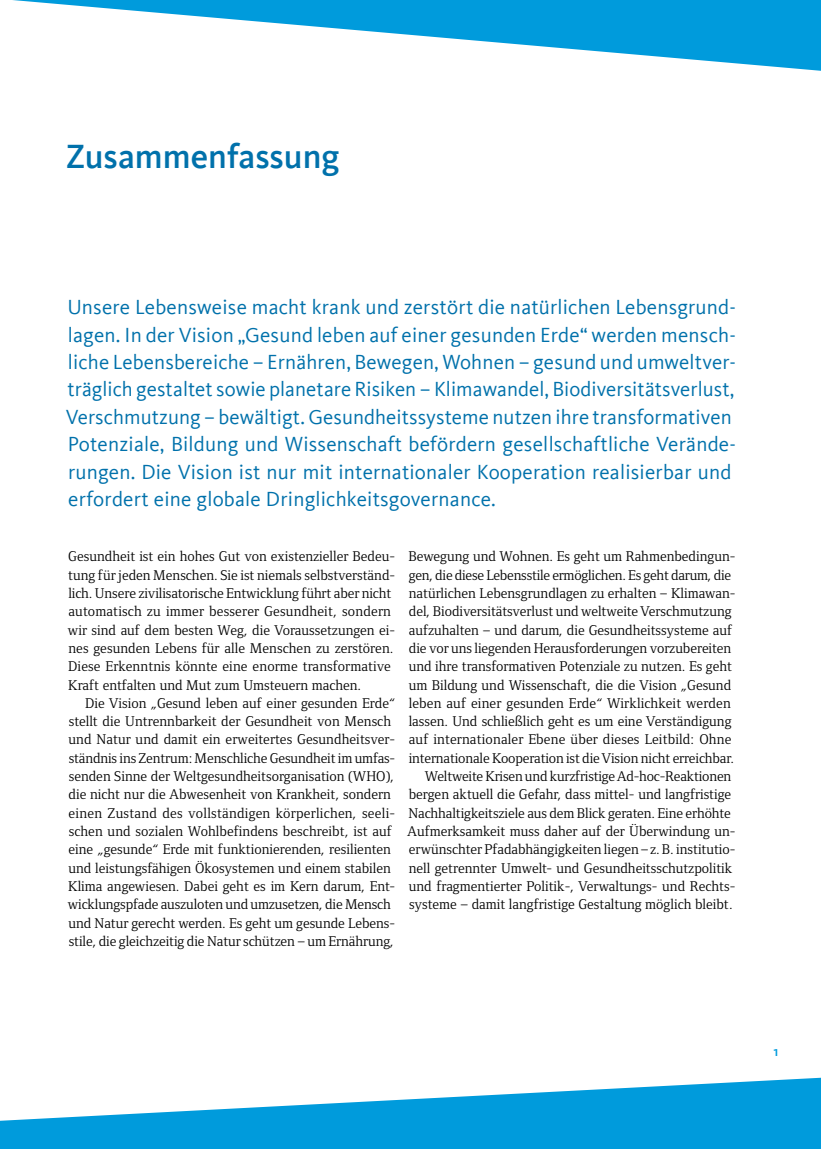
<style>
.page{position:relative;width:821px;height:1149px;background:#fff}
.page>*{position:absolute;margin:0;border:0;box-sizing:border-box;transform-origin:0 0}
.t1{font:500 34.5px "Kievit Offc";color:#0071ab}
.t2{font:21px/27.5px "Kievit Offc";letter-spacing:.01em;color:#0071ab}
.t3{font:14.55px/18.3px "Foundry Form Serif";color:#000}
.t4{font:500 14.25px "Kievit Sc Offc";color:#009bdc}
</style>
<div class="page">
<svg style="left:0;top:1077px;width:821px;height:71px;fill:#009bdc"></svg>
<svg style="left:13px;top:0;width:808px;height:71px"></svg>
<h1 class="t1" style="left:66px;top:136px;width:275px">Zusammenfassung</h1>
<p class="t2" style="left:66px;top:293px;width:671px">Unsere Lebensweise macht krank und zerstört die natürlichen Lebensgrund&shy;lagen. In der Vision „Gesund leben auf einer gesunden Erde“ werden mensch&shy;liche Lebensbereiche – Ernähren, Bewegen, Wohnen – gesund und umweltver&shy;träglich gestaltet sowie planetare Risiken – Klimawandel, Biodiversitätsverlust, Verschmutzung – bewältigt. Gesundheitssysteme nutzen ihre transformativen Potenziale, Bildung und Wissenschaft befördern gesellschaftliche Verände&shy;rungen. Die Vision ist nur mit internationaler Kooperation realisierbar und erfordert eine globale Dringlichkeitsgovernance.</p>
<p class="t3" style="left:68px;top:547px;width:329px">Gesundheit ist ein hohes Gut von existenzieller Bedeu&shy;tung für jeden Menschen. Sie ist niemals selbstverständ&shy;lich. Unsere zivilisatorische Entwicklung führt aber nicht automatisch zu immer besserer Gesundheit, sondern wir sind auf dem besten Weg, die Voraussetzungen ei&shy;nes gesunden Lebens für alle Menschen zu zerstören.<br>Diese Erkenntnis könnte eine enorme transformative Kraft entfalten und Mut zum Umsteuern machen.</p>
<p class="t3" style="left:68px;top:693px;width:329px;text-indent:17px">Die Vision „Gesund leben auf einer gesunden Erde“ stellt die Untrennbarkeit der Gesundheit von Mensch und Natur und damit ein erweitertes Gesundheitsver&shy;ständnis ins Zentrum: Menschliche Gesundheit im umfas&shy;senden Sinne der Weltgesundheitsorganisation (WHO), die nicht nur die Abwesenheit von Krankheit, sondern einen Zustand des vollständigen körperlichen, seeli&shy;schen und sozialen Wohlbefindens beschreibt, ist auf eine „gesunde“ Erde mit funktionierenden, resilienten und leistungsfähigen Ökosystemen und einem stabilen Klima angewiesen. Dabei geht es im Kern darum, Ent&shy;wicklungspfade auszuloten und umzusetzen, die Mensch und Natur gerecht werden. Es geht um gesunde Lebens&shy;stile, die gleichzeitig die Natur schützen – um Ernährung,</p>
<p class="t3" style="left:408px;top:547px;width:328px">Bewegung und Wohnen. Es geht um Rahmenbedingun-</p>
<p class="t3" style="left:409px;top:565px;width:324px">gen, die diese Lebensstile ermöglichen. Es geht darum, die</p>
<p class="t3" style="left:409px;top:583px;width:328px">natürlichen Lebensgrundlagen zu erhalten – Klimawan-</p>
<p class="t3" style="left:409px;top:602px;width:324px">del, Biodiversitätsverlust und weltweite Verschmutzung</p>
<p class="t3" style="left:409px;top:620px;width:325px">aufzuhalten – und darum, die Gesundheitssysteme auf</p>
<p class="t3" style="left:409px;top:638px;width:324px">die vor uns liegenden Herausforderungen vorzubereiten</p>
<p class="t3" style="left:409px;top:657px;width:324px">und ihre transformativen Potenziale zu nutzen. Es geht</p>
<p class="t3" style="left:409px;top:675px;width:324px">um Bildung und Wissenschaft, die die Vision „Gesund</p>
<p class="t3" style="left:409px;top:693px;width:324px">leben auf einer gesunden Erde“ Wirklichkeit werden</p>
<p class="t3" style="left:409px;top:712px;width:324px">lassen. Und schließlich geht es um eine Verständigung</p>
<p class="t3" style="left:409px;top:730px;width:324px">auf internationaler Ebene über dieses Leitbild: Ohne</p>
<p class="t3" style="left:409px;top:748px;width:327px">internationale Kooperation ist die Vision nicht erreichbar.</p>
<p class="t3" style="left:425px;top:767px;width:308px">Weltweite Krisen und kurzfristige Ad-hoc-Reaktionen</p>
<p class="t3" style="left:409px;top:785px;width:324px">bergen aktuell die Gefahr, dass mittel- und langfristige</p>
<p class="t3" style="left:408px;top:803px;width:324px">Nachhaltigkeitsziele aus dem Blick geraten. Eine erhöhte</p>
<p class="t3" style="left:407px;top:821px;width:330px">Aufmerksamkeit muss daher auf der Überwindung un-</p>
<p class="t3" style="left:409px;top:840px;width:328px">erwünschter Pfadabhängigkeiten liegen–z.B. institutio-</p>
<p class="t3" style="left:409px;top:858px;width:325px">nell getrennter Umwelt- und Gesundheitsschutzpolitik</p>
<p class="t3" style="left:409px;top:876px;width:328px">und fragmentierter Politik-, Verwaltungs- und Rechts-</p>
<p class="t3" style="left:409px;top:895px;width:325px">systeme – damit langfristige Gestaltung möglich bleibt.</p>
<p class="t4" style="left:773px;top:1042px;width:6px">1</p>
</div>
